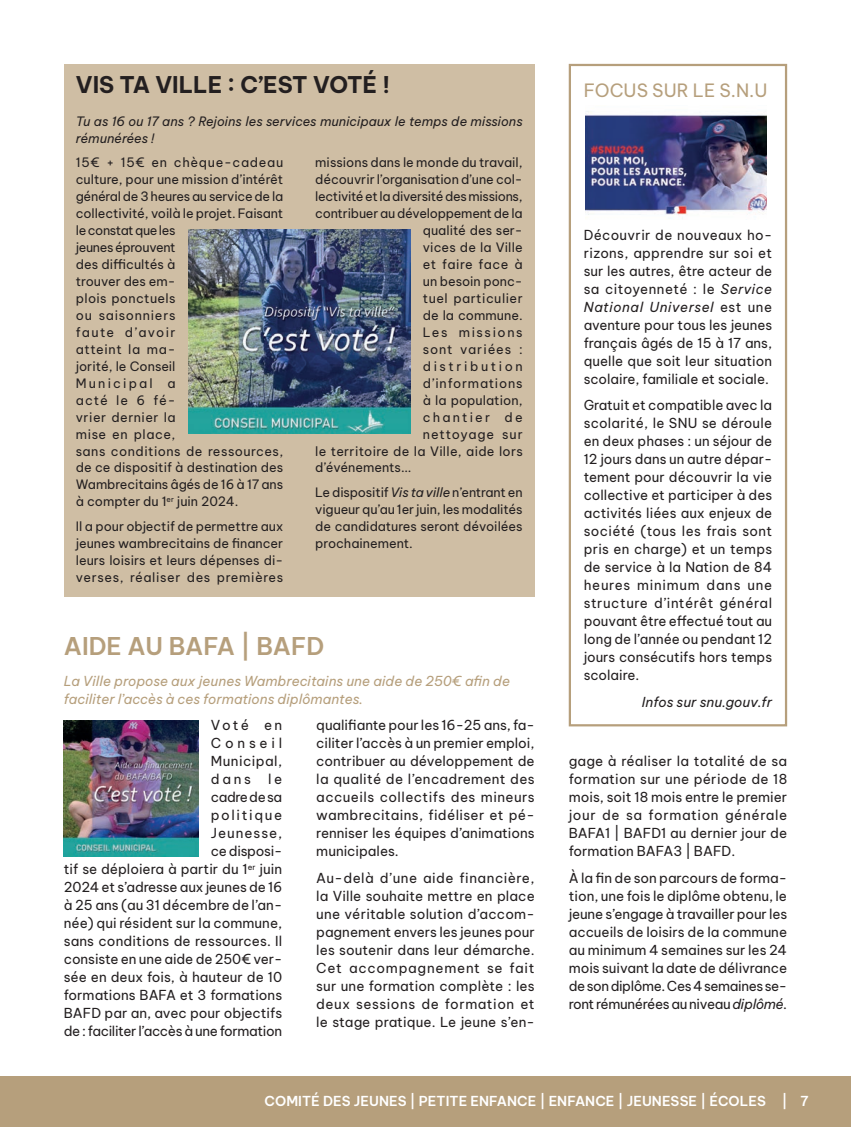
<style>
.page{position:relative;width:851px;height:1127px;background:#fff}
.page>*{position:absolute;margin:0;border:0;box-sizing:border-box;transform-origin:0 0}
.t1{font:600 24px "Be Vietnam Pro";color:#b69f7c}
.t2{font:700 22.65px "Be Vietnam Pro";color:#231f20}
.t3{font:18px "Be Vietnam Pro";color:#b69f7c}
.t4{font:13.5px/18px "Be Vietnam Pro";color:#231f20;text-align:justify}
.t5{font:italic 13.5px/18px "Be Vietnam Pro";color:#b69f7c}
.t6{font:600 13.5px "Be Vietnam Pro";letter-spacing:.005em;color:#fff}
.t7{font:italic 13.5px "Be Vietnam Pro";color:#231f20}
.t8{font:12.75px/17px "Be Vietnam Pro";color:#231f20;text-align:justify}
.t9{font:italic 12.75px/17px "Be Vietnam Pro";color:#231f20}
.t10{font:12.75px "Be Vietnam Pro";letter-spacing:-.025em;color:#231f20}
.t11{font:12.75px "Be Vietnam Pro";letter-spacing:.025em;color:#231f20}
.t12{font:12.75px "Be Vietnam Pro";letter-spacing:-.02em;color:#231f20}
.t13{font:12.75px "Be Vietnam Pro";letter-spacing:.04em;color:#231f20}
.t14{font:12.75px "Be Vietnam Pro";letter-spacing:.065em;color:#231f20}
.t15{font:12.75px "Be Vietnam Pro";letter-spacing:.07em;color:#231f20}
.t16{font:12.75px "Be Vietnam Pro";letter-spacing:.2em;color:#231f20}
.t17{font:12.75px "Be Vietnam Pro";letter-spacing:.125em;color:#231f20}
.t18{font:12.75px "Be Vietnam Pro";letter-spacing:.175em;color:#231f20}
.s1{font-style:italic}
</style>
<div class="page">
<div style="left:568px;top:64px;width:219px;height:662px;border:2px solid #b69f7c"></div>
<div style="left:0;top:1076px;width:850px;height:51px;background:#b69f7c"></div>
<img style="left:64px;top:721px;width:134px;height:135px">
<div style="left:64px;top:64px;width:470px;height:532px;background:#cfbea4"></div>
<img style="left:188px;top:230px;width:222px;height:203px">
<img style="left:585px;top:111px;width:181px;height:108px">
<h2 class="t2" style="left:76px;top:65px;width:316px">VIS TA VILLE : C’EST VOTÉ !</h2>
<p class="t9" style="left:76px;top:111px;width:448px">Tu as 16 ou 17 ans ? Rejoins les services municipaux le temps de missions rémunérées !</p>
<p class="t8" style="left:76px;top:153px;width:209px;text-align:left">15€ + 15€ en chèque-cadeau culture, pour une mission d’intérêt général de 3 heures au service de la collectivité, voilà le projet. Faisant le constat que les<br>jeunes éprouvent<br>des difficultés à<br>trouver des em-<br>plois ponctuels<br>ou saisonniers<br>faute d’avoir<br>atteint la ma-<br>jorité, le Conseil<br>Municipal a<br>acté le 6 fé-<br>vrier dernier la<br>mise en place,<br>sans conditions de ressources, de ce dispositif à destination des<br>Wambrecitains âgés de 16 à 17 ans à compter du 1<sup>er</sup> juin 2024.</p>
<p class="t8" style="left:76px;top:517px;width:209px">Il a pour objectif de permettre aux jeunes wambrecitains de financer leurs loisirs et leurs dépenses di&shy;verses, réaliser des premières</p>
<p class="t8" style="left:315px;top:153px;width:209px">missions dans le monde du travail,</p>
<p class="t8" style="left:315px;top:170px;width:209px">découvrir l’organisation d’une col-</p>
<p class="t10" style="left:315px;top:186px;width:209px">lectivité et la diversité des missions,</p>
<p class="t12" style="left:315px;top:203px;width:209px">contribuer au développement de la</p>
<p class="t8" style="left:423px;top:221px;width:101px">qualité des ser-</p>
<p class="t8" style="left:423px;top:238px;width:101px">vices de la Ville</p>
<p class="t13" style="left:423px;top:254px;width:101px">et faire face à</p>
<p class="t8" style="left:423px;top:272px;width:101px">un besoin ponc-</p>
<p class="t13" style="left:423px;top:288px;width:101px">tuel particulier</p>
<p class="t8" style="left:423px;top:305px;width:101px">de la commune.</p>
<p class="t17" style="left:423px;top:322px;width:101px">Les missions</p>
<p class="t15" style="left:423px;top:338px;width:101px">sont variées :</p>
<p class="t16" style="left:423px;top:355px;width:101px">distribution</p>
<p class="t14" style="left:423px;top:372px;width:101px">d’informations</p>
<p class="t8" style="left:423px;top:390px;width:101px">à la population,</p>
<p class="t18" style="left:423px;top:406px;width:101px">chantier de</p>
<p class="t14" style="left:423px;top:423px;width:101px">nettoyage sur</p>
<p class="t11" style="left:315px;top:440px;width:209px">le territoire de la Ville, aide lors</p>
<p class="t8" style="left:315px;top:458px;width:98px">d’événements...</p>
<p class="t8" style="left:315px;top:483px;width:209px">Le dispositif <span class="s1">Vis ta ville</span> n’entrant en vigueur qu’au 1er juin, les modalités de candidatures seront dévoilées prochainement.</p>
<h1 class="t1" style="left:64px;top:626px;width:262px">AIDE AU BAFA | BAFD</h1>
<p class="t5" style="left:64px;top:670px;width:447px">La Ville propose aux jeunes Wambrecitains une aide de 250€ afin de faciliter l’accès à ces formations diplômantes.</p>
<p class="t4" style="left:211px;top:715px;width:73px">Voté en Conseil Municipal, dans</p>
<p class="t4" style="left:316px;top:715px;width:220px">qualifiante pour les 16-25 ans, fa&shy;ciliter l’accès à un premier emploi, contribuer au développement de la qualité de l’encadrement des accueils collectifs des mineurs wambrecitains, fidéliser et pé&shy;renniser les équipes d’animations municipales.</p>
<p class="t4" style="left:316px;top:867px;width:220px">Au-delà d’une aide financière, la Ville souhaite mettre en place une véritable solution d’accom&shy;pagnement envers les jeunes pour les soutenir dans leur démarche.<br>Cet accompagnement se fait sur une formation complète : les deux sessions de formation et le stage pratique. Le jeune s’en-</p>
<p class="t4" style="left:64px;top:769px;width:220px;text-align:right">le<br>cadre de sa<br>politique<br>Jeunesse,<br>ce disposi-<br>tif se déploiera à partir du 1<sup>er</sup> juin<br>2024 et s’adresse aux jeunes de 16 à 25 ans (au 31 décembre de l’an&shy;née) qui résident sur la commune, sans conditions de ressources. Il consiste en une aide de 250€ ver&shy;sée en deux fois, à hauteur de 10 formations BAFA et 3 formations<br>BAFD par an, avec pour objectifs de : faciliter l’accès à une formation</p>
<h3 class="t3" style="left:583px;top:75px;width:185px">FOCUS SUR LE S.N.U</h3>
<p class="t4" style="left:583px;top:225px;width:190px">Découvrir de nouveaux ho&shy;rizons, apprendre sur soi et sur les autres, être acteur de sa citoyenneté : le <span class="s1">Service National Universel</span> est une aventure pour tous les jeunes français âgés de 15 à 17 ans, quelle que soit leur situation scolaire, familiale et sociale.</p>
<p class="t4" style="left:583px;top:395px;width:190px">Gratuit et compatible avec la scolarité, le SNU se déroule en deux phases : un séjour de 12 jours dans un autre dépar&shy;tement pour découvrir la vie collective et participer à des activités liées aux enjeux de société (tous les frais sont pris en charge) et un temps de service à la Nation de 84 heures minimum dans une structure d’intérêt général pouvant être effectué tout au long de l’année ou pendant 12 jours consécutifs hors temps scolaire.</p>
<p class="t7" style="left:641px;top:690px;width:132px">Infos sur snu.gouv.fr</p>
<p class="t4" style="left:568px;top:751px;width:220px">gage à réaliser la totalité de sa formation sur une période de 18 mois, soit 18 mois entre le premier jour de sa formation générale BAFA1 | BAFD1 au dernier jour de formation BAFA3 | BAFD.</p>
<p class="t4" style="left:568px;top:867px;width:220px">À la fin de son parcours de forma&shy;tion, une fois le diplôme obtenu, le jeune s’engage à travailler pour les accueils de loisirs de la commune au minimum 4 semaines sur les 24 mois suivant la date de délivrance de son diplôme. Ces 4 semaines se&shy;ront rémunérées au niveau <span class="s1">diplômé</span>.</p>
<p class="t6" style="left:264px;top:1089px;width:545px">COMITÉ DES JEUNES | PETITE ENFANCE | ENFANCE | JEUNESSE | ÉCOLES | 7</p>
<p class="t6" style="left:694px;top:1089px;width:73px">RUBRIQUE</p>
</div>
